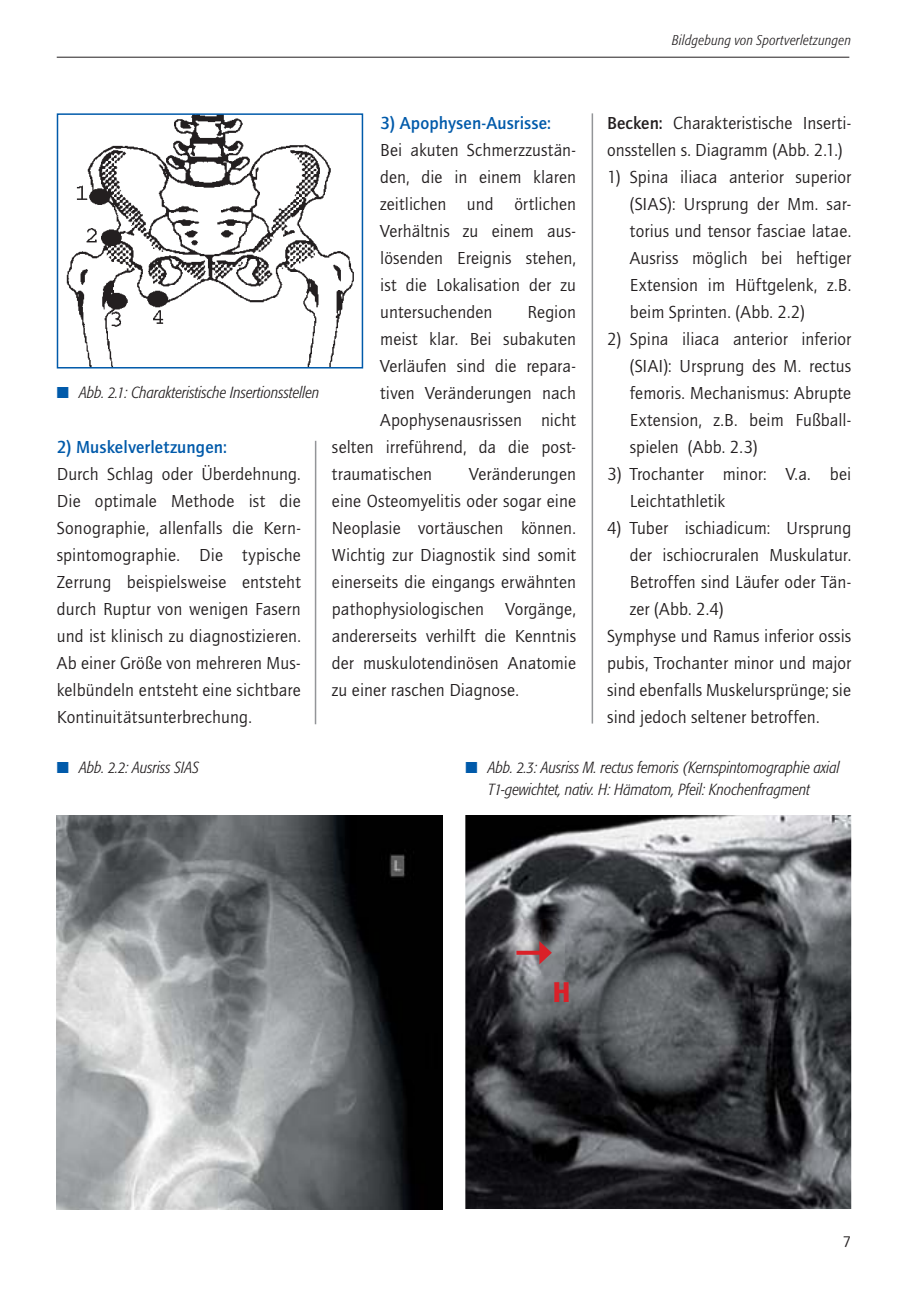
<style>
.page{position:relative;width:908px;height:1304px;background:#fff}
.page>*{position:absolute;margin:0;border:0;box-sizing:border-box;transform-origin:0 0}
.t1{font:500 condensed 28px "Formata";color:#da2028}
.t2{font:18px/27px "Quay";letter-spacing:.005em;color:#231f20;text-align:justify}
.t3{font:700 18px "Quay";letter-spacing:.01em;color:#005aaa}
.t4{font:italic 300 condensed 16px/22px "Formata";color:#231f20;text-align:center}
.t5{font:16px "Quay";color:#231f20}
.t6{font:italic 300 condensed 14px "Formata";letter-spacing:.02em;color:#231f20}
.s1{color:#005aaa}
.s2{font-weight:700}
</style>
<div class="page">
<hr style="left:591px;top:113px;width:2px;height:611px;background:#939598">
<hr style="left:314px;top:441px;width:2px;height:283px;background:#939598">
<hr style="left:57px;top:57px;width:792px;height:1px;background:#231f20">
<img style="left:66px;top:116px;width:288px;height:250px">
<div style="left:57px;top:113px;width:306px;height:256px;border:2px solid #005aaa"></div>
<img style="left:57px;top:815px;width:385px;height:394px">
<img style="left:465px;top:815px;width:385px;height:394px">
<img style="left:495px;top:920px;width:69px;height:55px">
<svg style="left:516px;top:951px;width:23px;height:4px"></svg>
<svg style="left:539px;top:941px;width:12px;height:23px"></svg>
<p class="t4" style="left:57px;top:382px;width:264px"><span class="s1">■</span> Abb. 2.1: Charakteristische Insertionsstellen</p>
<p class="t3" style="left:57px;top:440px;width:171px">2) Muskelverletzungen:</p>
<p class="t2" style="left:57px;top:462px;width:245px">Durch Schlag oder Überdehnung.<br>Die optimale Methode ist die Sonographie, allenfalls die Kern&shy;spintomographie. Die typische Zerrung beispielsweise entsteht durch Ruptur von wenigen Fasern und ist klinisch zu diagnostizieren.<br>Ab einer Größe von mehreren Mus&shy;kelbündeln entsteht eine sichtbare Kontinuitätsunterbrechung.</p>
<p class="t3" style="left:380px;top:116px;width:172px">3) Apophysen-Ausrisse:</p>
<p class="t2" style="left:380px;top:138px;width:197px">Bei akuten Schmerzzustän&shy;den, die in einem klaren zeitlichen und örtlichen Verhältnis zu einem aus&shy;lösenden Ereignis stehen, ist die Lokalisation der zu untersuchenden</p>
<p class="t2" style="left:527px;top:300px;width:50px">Region</p>
<p class="t2" style="left:380px;top:327px;width:197px">meist klar. Bei subakuten</p>
<p class="t2" style="left:380px;top:354px;width:197px">Verläufen sind die repara-</p>
<p class="t2" style="left:380px;top:381px;width:197px">tiven Veränderungen nach</p>
<p class="t2" style="left:380px;top:408px;width:197px">Apophysenausrissen nicht</p>
<p class="t2" style="left:332px;top:435px;width:245px">selten irreführend, da die post-</p>
<p class="t2" style="left:332px;top:462px;width:102px">traumatischen</p>
<p class="t2" style="left:332px;top:462px;width:245px;text-indent:137px">Veränderungen eine Osteomyelitis oder sogar eine Neoplasie vortäuschen können.<br>Wichtig zur Diagnostik sind somit einerseits die eingangs erwähnten pathophysiologischen Vorgänge, andererseits verhilft die Kenntnis der muskulotendinösen Anatomie zu einer raschen Diagnose.</p>
<p class="t6" style="left:671px;top:34px;width:180px">Bildgebung von Sportverletzungen</p>
<p class="t2" style="left:607px;top:111px;width:245px"><span class="s2">Becken:</span> Charakteristische Inserti&shy;onsstellen s. Diagramm (Abb. 2.1.)</p>
<p class="t2" style="left:629px;top:165px;width:223px;text-indent:-23px">1) Spina iliaca anterior superior (SIAS): Ursprung der Mm. sar&shy;torius und tensor fasciae latae.<br>Ausriss möglich bei heftiger Extension im Hüftgelenk, z.B. beim Sprinten. (Abb. 2.2)</p>
<p class="t2" style="left:629px;top:327px;width:223px;text-indent:-23px">2) Spina iliaca anterior inferior (SIAI): Ursprung des M. rectus femoris. Mechanismus: Abrupte Extension, z.B. beim Fußball&shy;spielen (Abb. 2.3)</p>
<p class="t2" style="left:629px;top:462px;width:223px;text-indent:-23px">3) Trochanter minor: V.a. bei<br>Leichtathletik</p>
<p class="t2" style="left:607px;top:516px;width:245px">4) Tuber ischiadicum: Ursprung</p>
<p class="t2" style="left:629px;top:543px;width:223px">der ischiocruralen Muskulatur.</p>
<p class="t2" style="left:629px;top:570px;width:223px">Betroffen sind Läufer oder Tän-</p>
<p class="t2" style="left:629px;top:597px;width:95px">zer (Abb. 2.4)</p>
<p class="t2" style="left:607px;top:624px;width:245px">Symphyse und Ramus inferior ossis</p>
<p class="t2" style="left:607px;top:651px;width:245px">pubis, Trochanter minor und major</p>
<p class="t2" style="left:607px;top:678px;width:245px">sind ebenfalls Muskelursprünge; sie</p>
<p class="t2" style="left:607px;top:705px;width:214px">sind jedoch seltener betroffen.</p>
<p class="t4" style="left:57px;top:758px;width:144px"><span class="s1">■</span> Abb. 2.2: Ausriss SIAS</p>
<p class="t4" style="left:465px;top:758px;width:376px"><span class="s1">■</span> Abb. 2.3: Ausriss M. rectus femoris (Kernspintomographie axial<br>T1-gewichtet, nativ. H: Hämatom, Pfeil: Knochenfragment</p>
<h1 class="t1" style="left:553px;top:980px;width:18px">H</h1>
<p class="t5" style="left:842px;top:1235px;width:10px">7</p>
</div>
